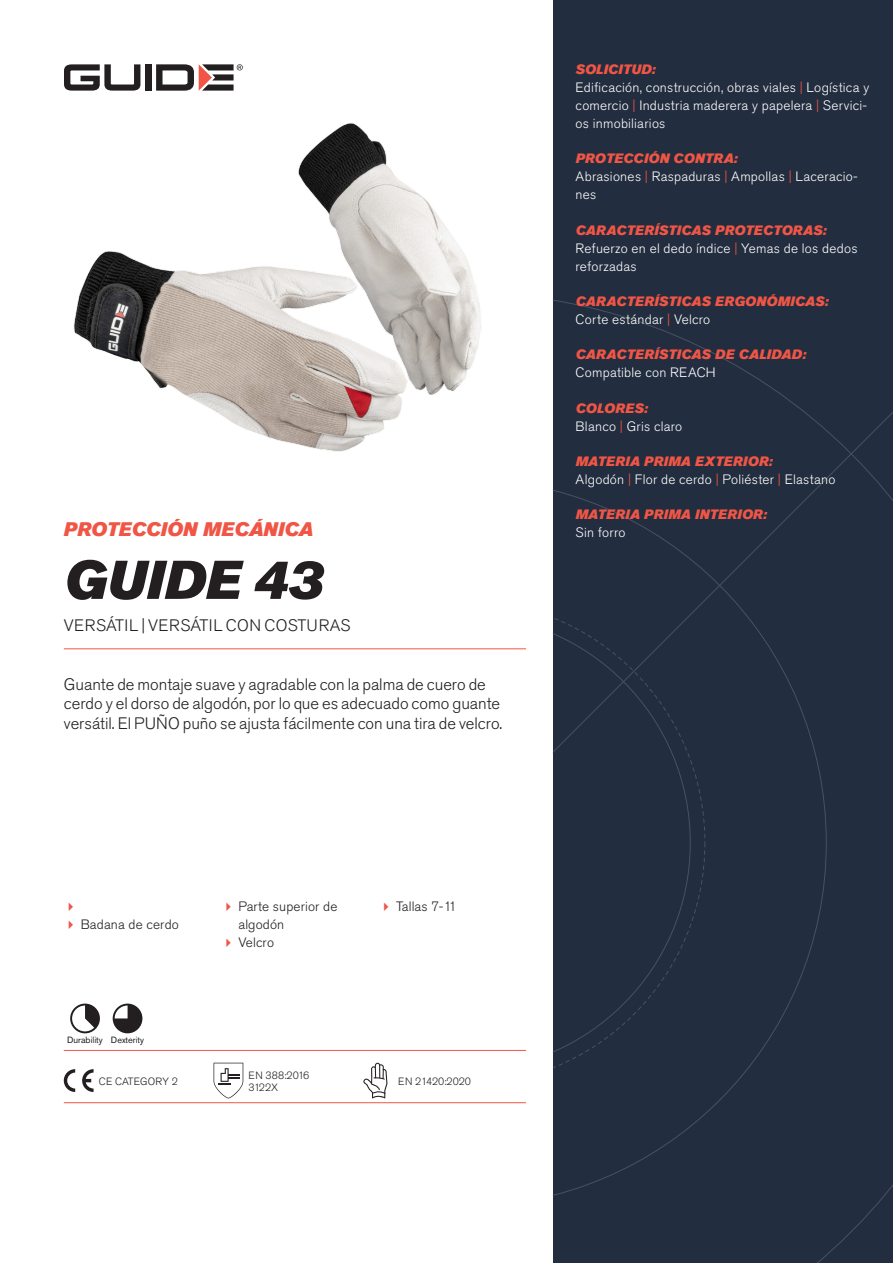
<style>
.page{position:relative;width:893px;height:1263px;background:#fff}
.page>*{position:absolute;margin:0;border:0;box-sizing:border-box;transform-origin:0 0}
.Rubrik{font:italic 54px "Akzidenz Grotesk Pro Super";color:#231f20}
.Överrubrik{font:italic 19.5px "Akzidenz Grotesk Pro Super";letter-spacing:-.005em;color:#f05545}
.Ingress{font:300 16.5px/19.8px "Akzidenz Grotesk Pro";color:#231f20}
.Product_-_AltSegment{font:300 16.5px "Akzidenz Grotesk Pro";letter-spacing:.01em;color:#231f20}
.Produkt_-_Brödtext{font:300 13.5px/18px "Akzidenz Grotesk Pro";letter-spacing:.02em;color:#fff}
.Produkt_-_Namn{font:italic 13.5px "Akzidenz Grotesk Pro Super";letter-spacing:.015em;color:#f05545}
.t1{font:300 13.5px/18px "Akzidenz Grotesk Pro";letter-spacing:.01em;color:#231f20}
.t2{font:300 10.5px "Akzidenz Grotesk Pro";color:#231f20}
.Produkt_-_Egenskaper{font:9px "Akzidenz Grotesk Pro";color:#231f20}
.s1{color:#f05545}
</style>
<div class="page">
<div style="left:145px;top:64px;width:7px;height:27px;background:#231f20"></div>
<svg style="left:156px;top:64px;width:87px;height:27px"></svg>
<svg style="left:64px;top:64px;width:76px;height:27px"></svg>
<div style="left:553px;top:0;width:340px;height:1263px;background:#222d3f"></div>
<svg style="left:553px;top:300px;width:340px;height:963px"></svg>
<hr style="left:64px;top:1050px;width:462px;height:1px;background:#f05545">
<hr style="left:64px;top:1102px;width:462px;height:1px;background:#f05545">
<svg style="left:70px;top:1003px;width:30px;height:30px"></svg>
<svg style="left:113px;top:1003px;width:29px;height:30px"></svg>
<svg style="left:64px;top:1069px;width:11px;height:23px"></svg>
<svg style="left:82px;top:1069px;width:12px;height:23px"></svg>
<svg style="left:214px;top:1063px;width:29px;height:35px"></svg>
<svg style="left:363px;top:1063px;width:24px;height:35px"></svg>
<img style="left:74px;top:123px;width:408px;height:329px">
<hr style="left:64px;top:648px;width:462px;height:1px;background:#f05545">
<p class="Överrubrik" style="left:64px;top:517px;width:251px">PROTECCIÓN MECÁNICA</p>
<p class="Rubrik" style="left:64px;top:545px;width:260px">GUIDE 43</p>
<p class="Product_-_AltSegment" style="left:64px;top:615px;width:288px">VERSÁTIL | VERSÁTIL CON COSTURAS</p>
<p class="Ingress" style="left:64px;top:674px;width:440px">Guante de montaje suave y agradable con la palma de cuero de cerdo y el dorso de algodón, por lo que es adecuado como guante versátil. El PUÑO puño se ajusta fácilmente con una tira de velcro.</p>
<p class="t1" style="left:81px;top:915px;width:100px">Badana de cerdo</p>
<p class="Produkt_-_Egenskaper" style="left:67px;top:1034px;width:37px">Durability</p>
<p class="Produkt_-_Egenskaper" style="left:111px;top:1034px;width:35px">Dexterity</p>
<p class="t2" style="left:99px;top:1074px;width:81px">CE CATEGORY 2</p>
<p class="t1" style="left:238px;top:897px;width:100px">Parte superior de algodón</p>
<p class="t1" style="left:238px;top:933px;width:37px">Velcro</p>
<p class="t2" style="left:248px;top:1068px;width:62px">EN 388:2016</p>
<p class="t2" style="left:248px;top:1080px;width:31px">3122X</p>
<p class="t1" style="left:396px;top:897px;width:62px">Tallas 7-11</p>
<p class="t2" style="left:398px;top:1074px;width:74px">EN 21420:2020</p>
<p class="Produkt_-_Namn" style="left:576px;top:60px;width:81px">SOLICITUD:</p>
<p class="Produkt_-_Brödtext" style="left:576px;top:78px;width:295px">Edificación, construcción, obras viales <span class="s1">|</span> Logística y comercio <span class="s1">|</span> Industria maderera y papelera <span class="s1">|</span> Servici&shy;os inmobiliarios</p>
<p class="Produkt_-_Namn" style="left:576px;top:150px;width:163px">PROTECCIÓN CONTRA:</p>
<p class="Produkt_-_Brödtext" style="left:576px;top:168px;width:284px">Abrasiones <span class="s1">|</span> Raspaduras <span class="s1">|</span> Ampollas <span class="s1">|</span> Laceracio&shy;nes</p>
<p class="Produkt_-_Namn" style="left:576px;top:221px;width:252px">CARACTERÍSTICAS PROTECTORAS:</p>
<p class="Produkt_-_Brödtext" style="left:576px;top:239px;width:283px">Refuerzo en el dedo índice <span class="s1">|</span> Yemas de los dedos reforzadas</p>
<p class="Produkt_-_Namn" style="left:576px;top:292px;width:254px">CARACTERÍSTICAS ERGONÓMICAS:</p>
<p class="Produkt_-_Brödtext" style="left:576px;top:310px;width:136px">Corte estándar <span class="s1">|</span> Velcro</p>
<p class="Produkt_-_Namn" style="left:576px;top:346px;width:232px">CARACTERÍSTICAS DE CALIDAD:</p>
<p class="Produkt_-_Brödtext" style="left:576px;top:364px;width:142px">Compatible con REACH</p>
<p class="Produkt_-_Namn" style="left:576px;top:399px;width:74px">COLORES:</p>
<p class="Produkt_-_Brödtext" style="left:576px;top:417px;width:108px">Blanco <span class="s1">|</span> Gris claro</p>
<p class="Produkt_-_Namn" style="left:576px;top:452px;width:198px">MATERIA PRIMA EXTERIOR:</p>
<p class="Produkt_-_Brödtext" style="left:576px;top:470px;width:261px">Algodón <span class="s1">|</span> Flor de cerdo <span class="s1">|</span> Poliéster <span class="s1">|</span> Elastano</p>
<p class="Produkt_-_Namn" style="left:576px;top:506px;width:193px">MATERIA PRIMA INTERIOR:</p>
<p class="Produkt_-_Brödtext" style="left:576px;top:524px;width:51px">Sin forro</p>
</div>
